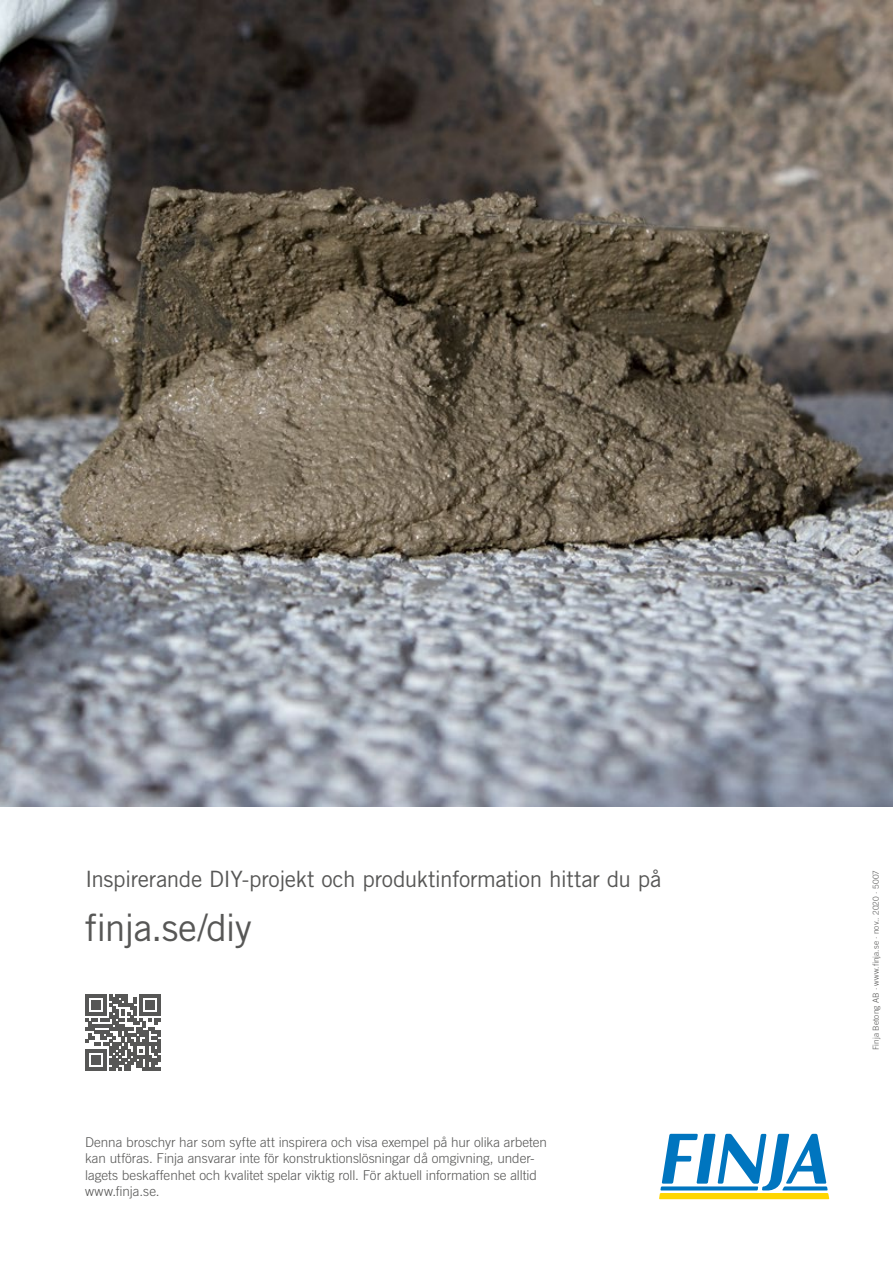
<style>
.page{position:relative;width:893px;height:1263px;background:#fff}
.page>*{position:absolute;margin:0;border:0;box-sizing:border-box;transform-origin:0 0}
.t1{font:37.5px "Trade Gothic LT Std";letter-spacing:-.025em;color:#575756}
.t2{font:22.5px "Trade Gothic LT Std";letter-spacing:-.02em;color:#575756}
.t3{font:300 13.5px/16.5px "Trade Gothic LT Std";letter-spacing:-.005em;color:#575756}
.t4{font:300 8.25px "Trade Gothic LT Std";letter-spacing:.015em;color:#575756}
</style>
<div class="page">
<img style="left:0;top:0;width:893px;height:807px">
<svg style="left:659px;top:1134px;width:170px;height:65px"></svg>
<svg style="left:85px;top:995px;width:76px;height:75px"></svg>
<h2 class="t2" style="left:85px;top:865px;width:578px">Inspirerande DIY-projekt och produktinformation hittar du på</h2>
<h1 class="t1" style="left:85px;top:905px;width:168px">finja.se/diy</h1>
<p class="t3" style="left:85px;top:1133px;width:464px">Denna broschyr har som syfte att inspirera och visa exempel på hur olika arbeten kan utföras. Finja ansvarar inte för konstruktionslösningar då omgivning, under&shy;lagets beskaffenhet och kvalitet spelar viktig roll. För aktuell information se alltid www.finja.se.</p>
<p class="t4" style="left:871px;top:1050px;width:182px;rotate:-90deg">Finja Betong AB · www.finja.se · nov.. 2020 · 5007</p>
</div>
